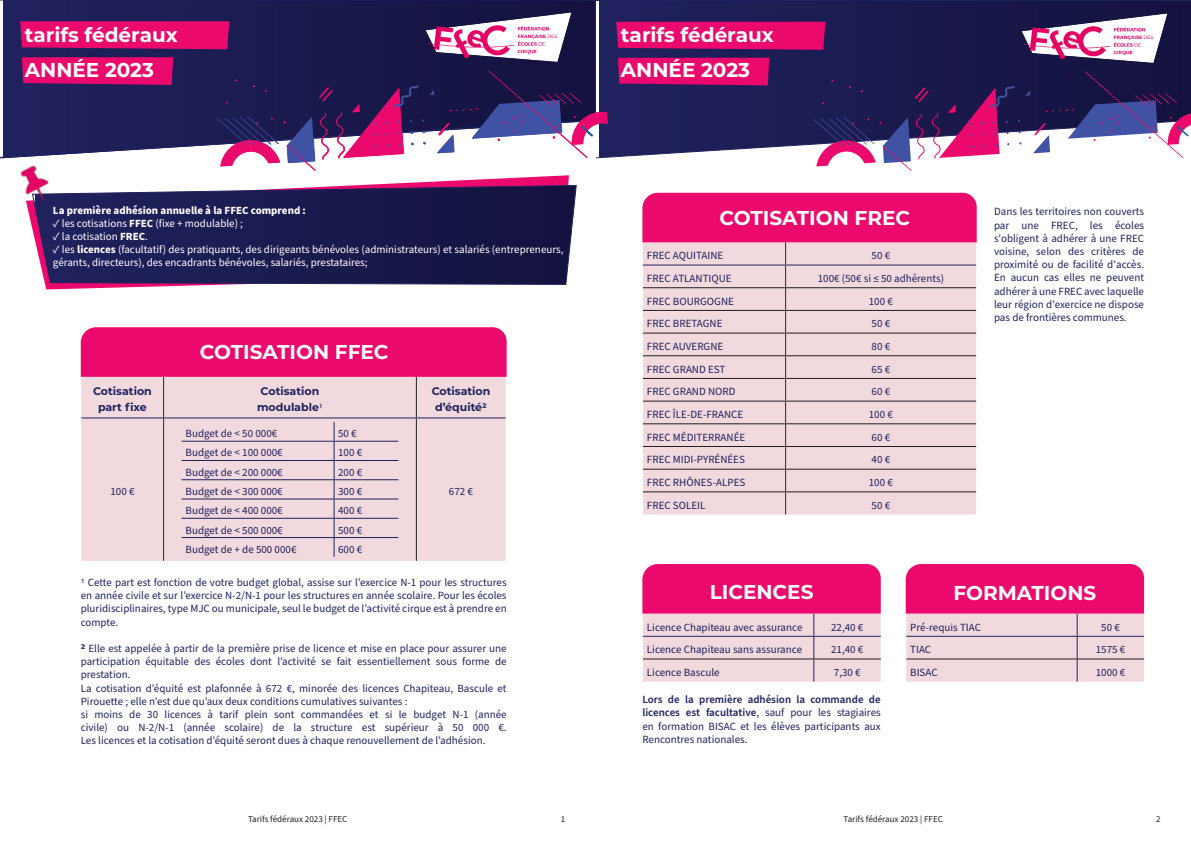
<style>
.page{position:relative;width:1191px;height:842px;background:#fff}
.page>*{position:absolute;margin:0;border:0;box-sizing:border-box;transform-origin:0 0}
.t1{font:700 20px/35px "Montserrat";color:#fff}
.t2{font:11px/13.2px "Source Sans Pro";color:#20225f;text-align:justify}
.t3{font:11px/13.2px "Source Sans Pro";color:#fff}
.t4{font:700 11px "Montserrat";color:#20225f}
.t5{font:700 11px "Source Sans Pro";color:#fff}
.t6{font:9px "Source Sans Pro";color:#231f20}
.s1{font-weight:700}
.s2{font-family:"Source Sans Pro";font-weight:400}
.s3{font-family:"Montserrat";font-weight:700}
.s4{font-weight:600}
</style>
<div class="page">
<svg style="left:596px;top:0;width:595px;height:158px;background:#26255a"></svg>
<div style="left:616px;top:22px;width:209px;height:28px;background:#ec096d"></div>
<div style="left:618px;top:58px;width:151px;height:27px;background:#ec096d"></div>
<svg style="left:813px;top:71px;width:378px;height:100px"></svg>
<img style="left:1019px;top:3px;width:150px;height:66px">
<svg style="left:0;top:0;width:596px;height:158px;background:#26275b"></svg>
<svg style="left:20px;top:21px;width:210px;height:29px;background:#db0a6b"></svg>
<svg style="left:22px;top:57px;width:152px;height:28px;background:#df0a6b"></svg>
<svg style="left:217px;top:70px;width:391px;height:101px"></svg>
<img style="left:423px;top:3px;width:150px;height:66px">
<svg style="left:27px;top:175px;width:542px;height:114px"></svg>
<svg style="left:31px;top:184px;width:546px;height:101px;background:#2c2659"></svg>
<img style="left:20px;top:165px;width:40px;height:43px">
<div style="left:81px;top:377px;width:424px;height:184px;background:#f1d9dd"></div>
<hr style="left:163px;top:377px;width:1px;height:40px;background:#20225f">
<hr style="left:81px;top:417px;width:83px;height:1px;background:#20225f">
<hr style="left:164px;top:417px;width:252px;height:1px;background:#20225f">
<hr style="left:163px;top:418px;width:1px;height:143px;background:#20225f">
<hr style="left:416px;top:417px;width:89px;height:1px;background:#20225f">
<hr style="left:416px;top:377px;width:1px;height:40px;background:#231f20">
<hr style="left:416px;top:418px;width:1px;height:143px;background:#231f20">
<hr style="left:182px;top:441px;width:152px;height:1px;background:#20225f">
<hr style="left:334px;top:441px;width:64px;height:1px;background:#20225f">
<hr style="left:182px;top:460px;width:152px;height:1px;background:#20225f">
<hr style="left:334px;top:460px;width:64px;height:1px;background:#20225f">
<hr style="left:182px;top:479px;width:152px;height:1px;background:#20225f">
<hr style="left:334px;top:479px;width:64px;height:1px;background:#20225f">
<hr style="left:182px;top:498px;width:152px;height:1px;background:#20225f">
<hr style="left:334px;top:498px;width:64px;height:1px;background:#20225f">
<hr style="left:182px;top:518px;width:152px;height:1px;background:#20225f">
<hr style="left:334px;top:518px;width:64px;height:1px;background:#20225f">
<hr style="left:182px;top:537px;width:152px;height:1px;background:#20225f">
<hr style="left:334px;top:537px;width:64px;height:1px;background:#20225f">
<svg style="left:333px;top:422px;width:1px;height:135px"></svg>
<div style="left:81px;top:327px;width:425px;height:50px;background:#ec096d"></div>
<svg style="left:642px;top:193px;width:334px;height:321px;background:#e9b3c5"></svg>
<svg style="left:642px;top:564px;width:238px;height:118px;background:#eb81ad"></svg>
<svg style="left:905px;top:564px;width:239px;height:118px;background:#eb7fab"></svg>
<p class="t1" style="left:25px;top:16px;width:154px">tarifs fédéraux</p>
<p class="t1" style="left:25px;top:51px;width:130px">ANNÉE 2023</p>
<p class="t5" style="left:53px;top:202px;width:254px">La première adhésion annuelle à la FFEC comprend :</p>
<p class="t3" style="left:53px;top:217px;width:192px">✓ les cotisations <span class="s1">FFEC</span> (fixe + modulable) ;</p>
<p class="t3" style="left:53px;top:230px;width:96px">✓ la cotisation <span class="s1">FREC</span>.</p>
<p class="t3" style="left:53px;top:243px;width:512px">✓ les <span class="s1">licences</span> (facultatif) des pratiquants, des dirigeants bénévoles (administrateurs) et salariés (entrepreneurs, gérants, directeurs), des encadrants bénévoles, salariés, prestataires;</p>
<p class="t4" style="left:93px;top:383px;width:60px">Cotisation</p>
<p class="t4" style="left:98px;top:399px;width:50px">part fixe</p>
<p class="t2" style="left:110px;top:485px;width:26px">100 €</p>
<p class="t1" style="left:200px;top:334px;width:190px">COTISATION FFEC</p>
<p class="t4" style="left:261px;top:383px;width:60px">Cotisation</p>
<p class="t4" style="left:257px;top:399px;width:67px">modulable<span class="s2">1</span></p>
<p class="t2" style="left:186px;top:427px;width:93px">Budget de &lt; 50 000€</p>
<p class="t2" style="left:338px;top:427px;width:20px">50 €</p>
<p class="t2" style="left:186px;top:447px;width:99px">Budget de &lt; 100 000€</p>
<p class="t2" style="left:338px;top:447px;width:26px">100 €</p>
<p class="t2" style="left:186px;top:466px;width:99px">Budget de &lt; 200 000€</p>
<p class="t2" style="left:338px;top:466px;width:26px">200 €</p>
<p class="t2" style="left:186px;top:485px;width:99px">Budget de &lt; 300 000€</p>
<p class="t2" style="left:338px;top:485px;width:26px">300 €</p>
<p class="t2" style="left:186px;top:504px;width:99px">Budget de &lt; 400 000€</p>
<p class="t2" style="left:338px;top:504px;width:26px">400 €</p>
<p class="t2" style="left:186px;top:524px;width:99px">Budget de &lt; 500 000€</p>
<p class="t2" style="left:338px;top:524px;width:26px">500 €</p>
<p class="t2" style="left:186px;top:543px;width:112px">Budget de + de 500 000€</p>
<p class="t2" style="left:338px;top:543px;width:26px">600 €</p>
<p class="t4" style="left:432px;top:383px;width:60px">Cotisation</p>
<p class="t4" style="left:435px;top:399px;width:53px">d’équité2</p>
<p class="t2" style="left:449px;top:485px;width:26px">672 €</p>
<p class="t2" style="left:81px;top:576px;width:427px">1 Cette part est fonction de votre budget global, assise sur l’exercice N-1 pour les structures en année civile et sur l’exercice N-2/N-1 pour les structures en année scolaire. Pour les écoles pluridisciplinaires, type MJC ou municipale, seul le budget de l’activité cirque est à prendre en compte.</p>
<p class="t2" style="left:81px;top:642px;width:427px"><span class="s3">2</span> Elle est appelée à partir de la première prise de licence et mise en place pour assurer une participation équitable des écoles dont l’activité se fait essentiellement sous forme de prestation.</p>
<p class="t2" style="left:81px;top:682px;width:427px">La cotisation d’équité est plafonnée à 672 €, minorée des licences Chapiteau, Bascule et<br>Pirouette ; elle n’est due qu’aux deux conditions cumulatives suivantes :</p>
<p class="t2" style="left:81px;top:708px;width:427px">si moins de 30 licences à tarif plein sont commandées et si le budget N-1 (année civile) ou N-2/N-1 (année scolaire) de la structure est supérieur à 50 000 €.<br>Les licences et la cotisation d’équité seront dues à chaque renouvellement de l’adhésion.</p>
<h1 class="t1" style="left:621px;top:17px;width:154px">tarifs fédéraux<br>ANNÉE 2023</h1>
<p class="t1" style="left:719px;top:200px;width:192px">COTISATION FREC</p>
<p class="t2" style="left:994px;top:205px;width:152px">Dans les territoires non couverts par une FREC, les écoles s'obligent à adhérer à une FREC voisine, selon des critères de proximité ou de facilité d'accès.<br>En aucun cas elles ne peuvent adhérer à une FREC avec laquelle leur région d'exercice ne dispose pas de frontières communes.</p>
<p class="t2" style="left:647px;top:249px;width:78px">FREC AQUITAINE</p>
<p class="t2" style="left:871px;top:249px;width:20px">50 €</p>
<p class="t2" style="left:647px;top:272px;width:86px">FREC ATLANTIQUE</p>
<p class="t2" style="left:817px;top:272px;width:128px">100€ (50€ si ≤ 50 adhérents)</p>
<p class="t2" style="left:647px;top:295px;width:88px">FREC BOURGOGNE</p>
<p class="t2" style="left:869px;top:295px;width:26px">100 €</p>
<p class="t2" style="left:647px;top:317px;width:77px">FREC BRETAGNE</p>
<p class="t2" style="left:871px;top:317px;width:20px">50 €</p>
<p class="t2" style="left:647px;top:340px;width:78px">FREC AUVERGNE</p>
<p class="t2" style="left:871px;top:340px;width:20px">80 €</p>
<p class="t2" style="left:647px;top:363px;width:80px">FREC GRAND EST</p>
<p class="t2" style="left:871px;top:363px;width:20px">65 €</p>
<p class="t2" style="left:647px;top:385px;width:90px">FREC GRAND NORD</p>
<p class="t2" style="left:871px;top:385px;width:20px">60 €</p>
<p class="t2" style="left:647px;top:408px;width:98px">FREC ÎLE-DE-FRANCE</p>
<p class="t2" style="left:869px;top:408px;width:26px">100 €</p>
<p class="t2" style="left:647px;top:431px;width:100px">FREC MÉDITERRANÉE</p>
<p class="t2" style="left:871px;top:431px;width:20px">60 €</p>
<p class="t2" style="left:647px;top:454px;width:99px">FREC MIDI-PYRÉNÉES</p>
<p class="t2" style="left:871px;top:454px;width:20px">40 €</p>
<p class="t2" style="left:647px;top:476px;width:100px">FREC RHÔNES-ALPES</p>
<p class="t2" style="left:869px;top:476px;width:26px">100 €</p>
<p class="t2" style="left:647px;top:499px;width:60px">FREC SOLEIL</p>
<p class="t2" style="left:871px;top:499px;width:20px">50 €</p>
<p class="t1" style="left:709px;top:573px;width:105px">LICENCES</p>
<p class="t2" style="left:647px;top:621px;width:157px">Licence Chapiteau avec assurance</p>
<p class="t2" style="left:831px;top:621px;width:34px">22,40 €</p>
<p class="t2" style="left:647px;top:643px;width:157px">Licence Chapiteau sans assurance</p>
<p class="t2" style="left:831px;top:643px;width:34px">21,40 €</p>
<p class="t2" style="left:647px;top:666px;width:74px">Licence Bascule</p>
<p class="t2" style="left:834px;top:666px;width:28px">7,30 €</p>
<p class="t2" style="left:642px;top:693px;width:240px"><span class="s4">Lors de la première adhésion la commande de licences est facultative</span>, sauf pour les stagiaires en formation BISAC et les élèves participants aux Rencontres nationales.</p>
<p class="t1" style="left:953px;top:575px;width:144px">FORMATIONS</p>
<p class="t2" style="left:910px;top:621px;width:72px">Pré-requis TIAC</p>
<p class="t2" style="left:1101px;top:621px;width:20px">50 €</p>
<p class="t2" style="left:910px;top:643px;width:22px">TIAC</p>
<p class="t2" style="left:1095px;top:643px;width:31px">1575 €</p>
<p class="t2" style="left:910px;top:666px;width:29px">BISAC</p>
<p class="t2" style="left:1095px;top:666px;width:31px">1000 €</p>
<p class="t6" style="left:248px;top:813px;width:101px">Tarifs fédéraux 2023 | FFEC</p>
<p class="t6" style="left:561px;top:813px;width:6px">1</p>
<p class="t6" style="left:843px;top:813px;width:101px">Tarifs fédéraux 2023 | FFEC</p>
<p class="t6" style="left:1156px;top:813px;width:6px">2</p>
</div>
